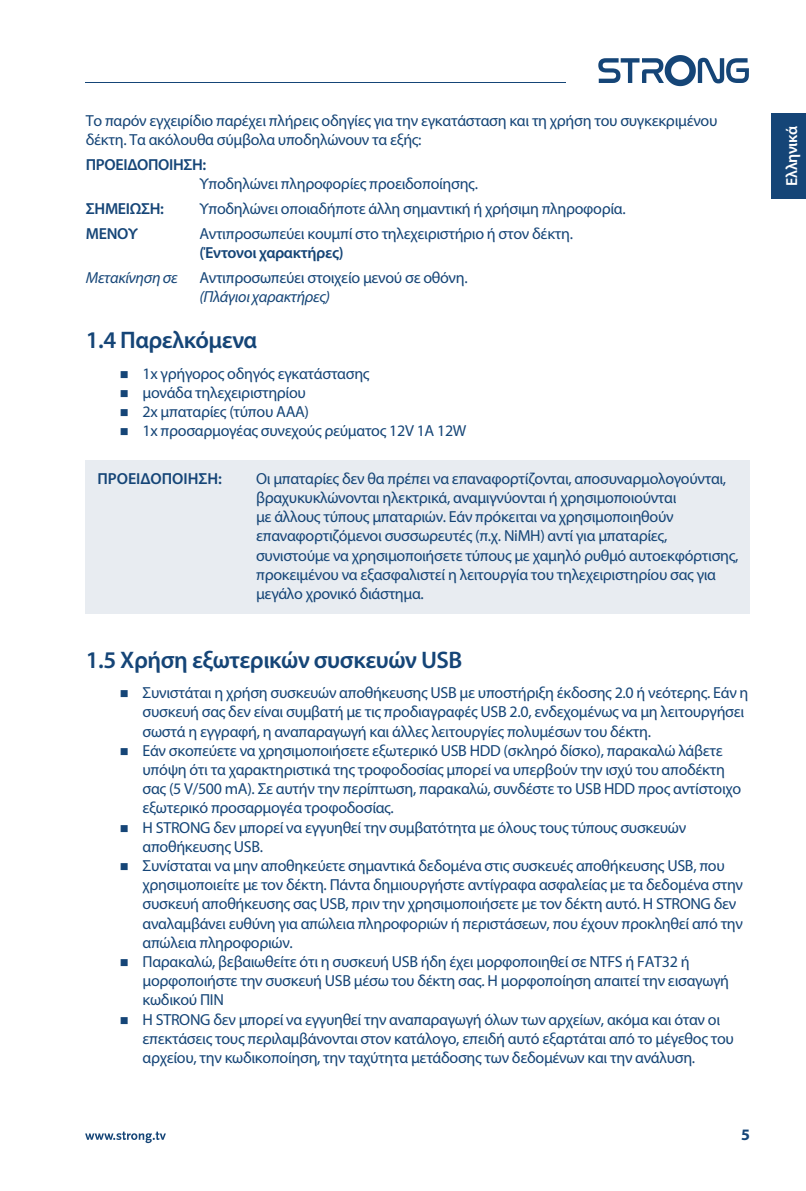
<style>
.page{position:relative;width:806px;height:1191px;background:#fff}
.page>*{position:absolute;margin:0;border:0;box-sizing:border-box;transform-origin:0 0}
.t1{font:600 24px "Myriad Pro";letter-spacing:-.02em;color:#154577}
.t2{font:16px/19.2px "Myriad Pro";letter-spacing:-.02em;color:#154577}
.t3{font:600 16px "Myriad Pro";letter-spacing:-.02em;color:#154577}
.t4{font:italic 16px "Myriad Pro";letter-spacing:-.02em;color:#154577}
.t5{font:600 16px "Myriad Pro";color:#154577}
.t6{font:600 16px "Myriad Pro";letter-spacing:-.02em;color:#fff}
.t7{font:700 16px "Myriad Pro";color:#154577}
</style>
<div class="page">
<div style="left:86px;top:460px;width:663px;height:154px;background:#e8ecf1"></div>
<svg style="left:85px;top:1131px;width:81px;height:12px"></svg>
<hr style="left:85px;top:82px;width:480px;height:1px;background:#154577">
<svg style="left:598px;top:55px;width:150px;height:31px"></svg>
<div style="left:771px;top:113px;width:34px;height:85px;background:#154577"></div>
<p class="t2" style="left:86px;top:111px;width:632px">Το παρόν εγχειρίδιο παρέχει πλήρεις οδηγίες για την εγκατάσταση και τη χρήση του συγκεκριμένου δέκτη. Τα ακόλουθα σύμβολα υποδηλώνουν τα εξής:</p>
<p class="t3" style="left:86px;top:154px;width:122px">ΠΡΟΕΙΔΟΠΟΙΗΣΗ:</p>
<p class="t2" style="left:199px;top:175px;width:280px">Υποδηλώνει πληροφορίες προειδοποίησης.</p>
<p class="t3" style="left:86px;top:198px;width:80px">ΣΗΜΕΙΩΣΗ:</p>
<p class="t2" style="left:199px;top:199px;width:427px">Υποδηλώνει οποιαδήποτε άλλη σημαντική ή χρήσιμη πληροφορία.</p>
<p class="t3" style="left:86px;top:223px;width:54px">ΜΕΝΟΥ</p>
<p class="t2" style="left:199px;top:224px;width:375px">Αντιπροσωπεύει κουμπί στο τηλεχειριστήριο ή στον δέκτη.</p>
<p class="t3" style="left:199px;top:243px;width:146px">(Έντονοι χαρακτήρες)</p>
<p class="t4" style="left:86px;top:269px;width:93px">Μετακίνηση σε</p>
<p class="t2" style="left:199px;top:268px;width:270px">Αντιπροσωπεύει στοιχείο μενού σε οθόνη.</p>
<p class="t4" style="left:199px;top:288px;width:132px">(Πλάγιοι χαρακτήρες)</p>
<h1 class="t1" style="left:86px;top:325px;width:173px">1.4 Παρελκόμενα</h1>
<p class="t2" style="left:120px;top:364px;width:251px">■ 1x γρήγορος οδηγός εγκατάστασης</p>
<p class="t2" style="left:120px;top:383px;width:187px">■ μονάδα τηλεχειριστηρίου</p>
<p class="t2" style="left:120px;top:402px;width:191px">■ 2x μπαταρίες (τύπου AAA)</p>
<p class="t2" style="left:120px;top:421px;width:348px">■ 1x προσαρμογέας συνεχούς ρεύματος 12V 1A 12W</p>
<p class="t5" style="left:97px;top:468px;width:126px">ΠΡΟΕΙΔΟΠΟΙΗΣΗ:</p>
<p class="t2" style="left:256px;top:469px;width:483px">Οι μπαταρίες δεν θα πρέπει να επαναφορτίζονται, αποσυναρμολογούνται, βραχυκυκλώνονται ηλεκτρικά, αναμιγνύονται ή χρησιμοποιούνται<br>με άλλους τύπους μπαταριών. Εάν πρόκειται να χρησιμοποιηθούν επαναφορτιζόμενοι συσσωρευτές (π.χ. NiMH) αντί για μπαταρίες, συνιστούμε να χρησιμοποιήσετε τύπους με χαμηλό ρυθμό αυτοεκφόρτισης, προκειμένου να εξασφαλιστεί η λειτουργία του τηλεχειριστηρίου σας για μεγάλο χρονικό διάστημα.</p>
<h1 class="t1" style="left:86px;top:644px;width:378px">1.5 Χρήση εξωτερικών συσκευών USB</h1>
<p class="t2" style="left:142px;top:683px;width:607px;text-indent:-23px">■ Συνιστάται η χρήση συσκευών αποθήκευσης USB με υποστήριξη έκδοσης 2.0 ή νεότερης. Εάν η συσκευή σας δεν είναι συμβατή με τις προδιαγραφές USB 2.0, ενδεχομένως να μη λειτουργήσει σωστά η εγγραφή, η αναπαραγωγή και άλλες λειτουργίες πολυμέσων του δέκτη.</p>
<p class="t2" style="left:142px;top:741px;width:599px;text-indent:-23px">■ Εάν σκοπεύετε να χρησιμοποιήσετε εξωτερικό USB HDD (σκληρό δίσκο), παρακαλώ λάβετε υπόψη ότι τα χαρακτηριστικά της τροφοδοσίας μπορεί να υπερβούν την ισχύ του αποδέκτη σας (5 V/500 mA). Σε αυτήν την περίπτωση, παρακαλώ, συνδέστε το USB HDD προς αντίστοιχο εξωτερικό προσαρμογέα τροφοδοσίας.</p>
<p class="t2" style="left:142px;top:818px;width:545px;text-indent:-23px">■ Η STRONG δεν μπορεί να εγγυηθεί την συμβατότητα με όλους τους τύπους συσκευών αποθήκευσης USB.</p>
<p class="t2" style="left:142px;top:856px;width:601px;text-indent:-23px">■ Συνίσταται να μην αποθηκεύετε σημαντικά δεδομένα στις συσκευές αποθήκευσης USB, που χρησιμοποιείτε με τον δέκτη. Πάντα δημιουργήστε αντίγραφα ασφαλείας με τα δεδομένα στην συσκευή αποθήκευσης σας USB, πριν την χρησιμοποιήσετε με τον δέκτη αυτό. Η STRONG δεν αναλαμβάνει ευθύνη για απώλεια πληροφοριών ή περιστάσεων, που έχουν προκληθεί από την απώλεια πληροφοριών.</p>
<p class="t2" style="left:142px;top:952px;width:587px;text-indent:-23px">■ Παρακαλώ, βεβαιωθείτε ότι η συσκευή USB ήδη έχει μορφοποιηθεί σε NTFS ή FAT32 ή μορφοποιήστε την συσκευή USB μέσω του δέκτη σας. Η μορφοποίηση απαιτεί την εισαγωγή κωδικού ΠΙΝ</p>
<p class="t2" style="left:142px;top:1010px;width:592px;text-indent:-23px">■ Η STRONG δεν μπορεί να εγγυηθεί την αναπαραγωγή όλων των αρχείων, ακόμα και όταν οι επεκτάσεις τους περιλαμβάνονται στον κατάλογο, επειδή αυτό εξαρτάται από το μέγεθος του αρχείου, την κωδικοποίηση, την ταχύτητα μετάδοσης των δεδομένων και την ανάλυση.</p>
<p class="t7" style="left:740px;top:1125px;width:10px">5</p>
<p class="t6" style="left:781px;top:186px;width:62px;rotate:-90deg">Eλληνικά</p>
</div>
